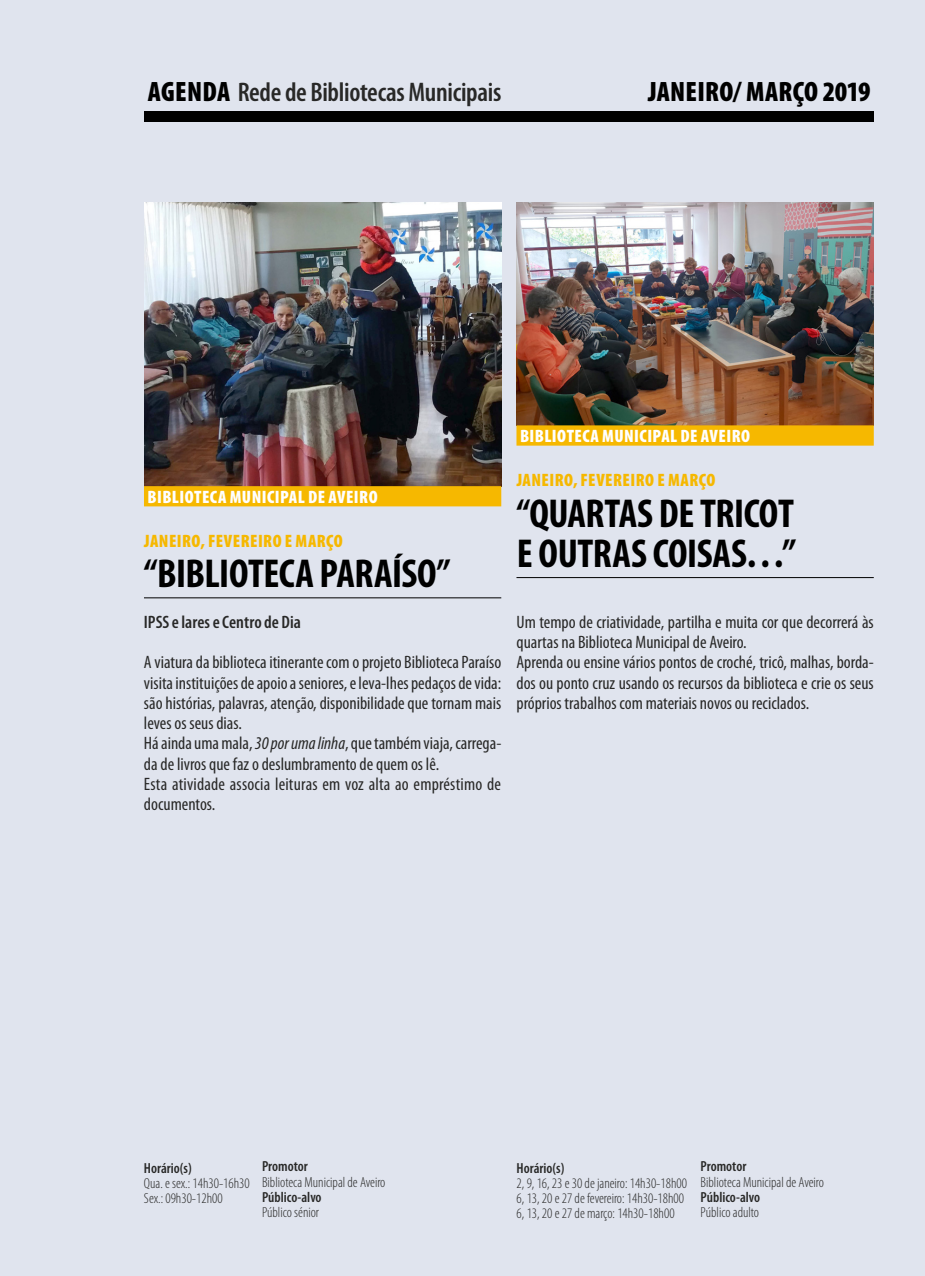
<style>
.page{position:relative;width:925px;height:1276px;background:#e0e4ee}
.page>*{position:absolute;margin:0;border:0;box-sizing:border-box;transform-origin:0 0}
.t1{font:700 condensed 40.5px/40.5px "Myriad Pro";letter-spacing:-.01em;color:#000}
.t2{font:900 condensed 28.12px "Myriad Pro";letter-spacing:.005em;color:#000}
.t3{font:600 condensed 27px "Myriad Pro";letter-spacing:-.01em;color:#282827}
.t4{font:condensed 18px/20.2px "Myriad Pro";color:#282827}
.t5{font:900 condensed 18px "Myriad Pro";letter-spacing:.025em;color:#fff}
.t6{font:900 condensed 18px "Myriad Pro";letter-spacing:.025em;color:#f6b800}
.t7{font:600 condensed 18px "Myriad Pro";letter-spacing:.005em;color:#282827}
.t8{font:300 condensed 14.62px/15.1px "Myriad Pro";color:#282827}
.t9{font:600 condensed 14.62px "Myriad Pro";color:#282827}
.s1{font-weight:900;font-size:28.12px;color:#000}
.s2{font-style:italic}
</style>
<div class="page">
<div style="left:144px;top:111px;width:730px;height:11px;background:#000"></div>
<img style="left:517px;top:203px;width:357px;height:222px">
<img style="left:144px;top:203px;width:357px;height:283px">
<div style="left:516px;top:425px;width:358px;height:20px;background:#f6b800"></div>
<hr style="left:516px;top:577px;width:358px;height:1px;background:#000">
<div style="left:144px;top:486px;width:357px;height:20px;background:#f6b800"></div>
<hr style="left:144px;top:597px;width:357px;height:1px;background:#000">
<h3 class="t3" style="left:148px;top:78px;width:355px"><span class="s1">AGENDA</span> Rede de Bibliotecas Municipais</h3>
<h2 class="t2" style="left:648px;top:76px;width:224px">JANEIRO/ MARÇO 2019</h2>
<p class="t5" style="left:148px;top:486px;width:232px">BIBLIOTECA MUNICIPAL DE AVEIRO</p>
<p class="t6" style="left:144px;top:531px;width:200px">JANEIRO, FEVEREIRO E MARÇO</p>
<h1 class="t1" style="left:144px;top:554px;width:308px">“BIBLIOTECA PARAÍSO”</h1>
<p class="t7" style="left:144px;top:612px;width:158px">IPSS e lares e Centro de Dia</p>
<p class="t4" style="left:144px;top:653px;width:359px">A viatura da biblioteca itinerante com o projeto Biblioteca Paraíso visita instituições de apoio a seniores, e leva-lhes pedaços de vida: são histórias, palavras, atenção, disponibilidade que tornam mais leves os seus dias.<br>Há ainda uma mala, <span class="s2">30 por uma linha</span>, que também viaja, carrega&shy;da de livros que faz o deslumbramento de quem os lê.<br>Esta atividade associa leituras em voz alta ao empréstimo de documentos.</p>
<p class="t5" style="left:520px;top:426px;width:232px">BIBLIOTECA MUNICIPAL DE AVEIRO</p>
<p class="t6" style="left:517px;top:470px;width:200px">JANEIRO, FEVEREIRO E MARÇO</p>
<h1 class="t1" style="left:516px;top:493px;width:281px">“QUARTAS DE TRICOT<br>E OUTRAS COISAS…”</h1>
<p class="t4" style="left:516px;top:612px;width:359px">Um tempo de criatividade, partilha e muita cor que decorrerá às quartas na Biblioteca Municipal de Aveiro.<br>Aprenda ou ensine vários pontos de croché, tricô, malhas, borda&shy;dos ou ponto cruz usando os recursos da biblioteca e crie os seus próprios trabalhos com materiais novos ou reciclados.</p>
<p class="t9" style="left:144px;top:1159px;width:49px">Horário(s)</p>
<p class="t8" style="left:144px;top:1175px;width:107px">Qua. e sex.: 14h30-16h30<br>Sex.: 09h30-12h00</p>
<p class="t9" style="left:262px;top:1158px;width:47px">Promotor</p>
<p class="t8" style="left:262px;top:1174px;width:125px">Biblioteca Municipal de Aveiro</p>
<p class="t9" style="left:262px;top:1189px;width:61px">Público-alvo</p>
<p class="t8" style="left:262px;top:1205px;width:59px">Público sénior</p>
<p class="t9" style="left:517px;top:1159px;width:49px">Horário(s)</p>
<p class="t8" style="left:517px;top:1175px;width:172px">2, 9, 16, 23 e 30 de janeiro: 14h30-18h00<br>6, 13, 20 e 27 de fevereiro: 14h30-18h00<br>6, 13, 20 e 27 de março: 14h30-18h00</p>
<p class="t9" style="left:701px;top:1158px;width:47px">Promotor</p>
<p class="t8" style="left:701px;top:1174px;width:125px">Biblioteca Municipal de Aveiro</p>
<p class="t9" style="left:701px;top:1189px;width:61px">Público-alvo</p>
<p class="t8" style="left:701px;top:1205px;width:60px">Público adulto</p>
</div>
